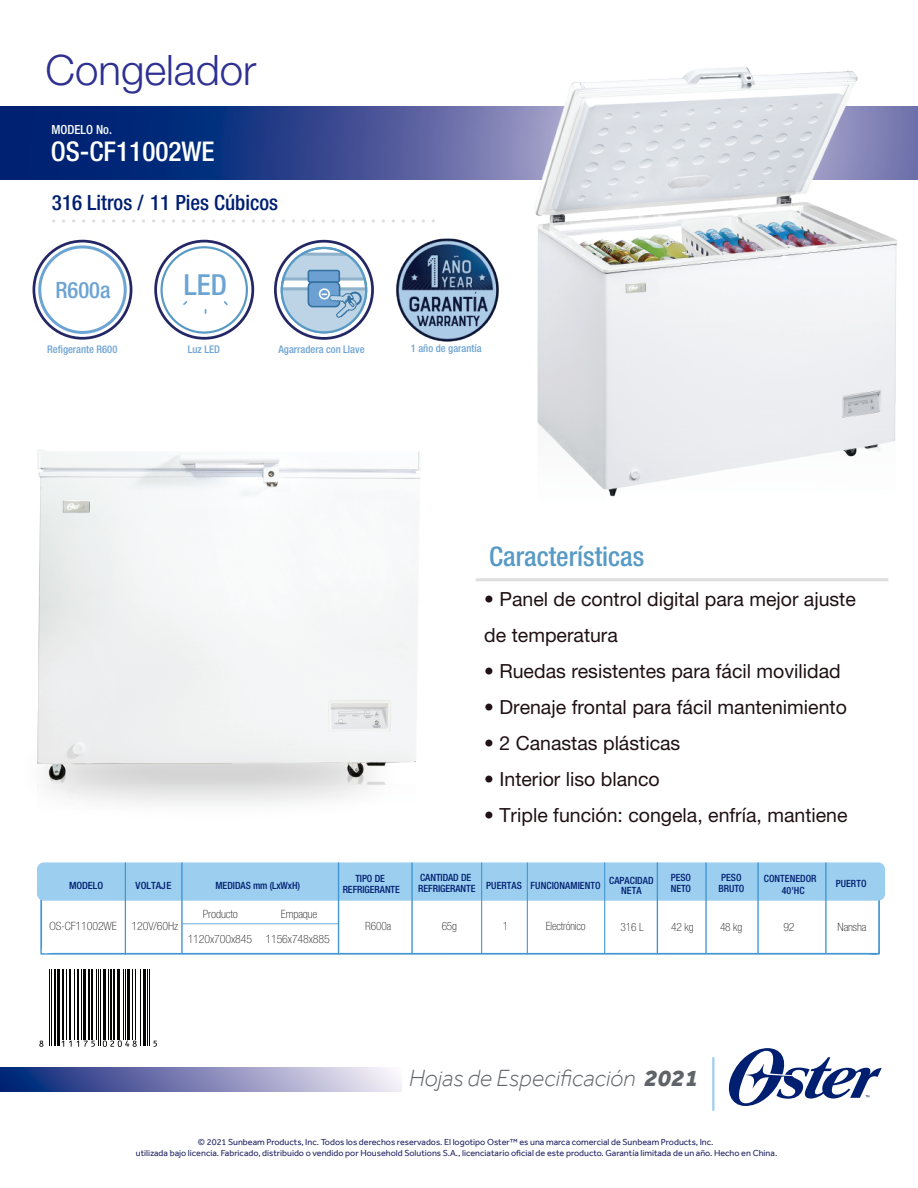
<style>
.page{position:relative;width:918px;height:1188px;background:#fff}
.page>*{position:absolute;margin:0;border:0;box-sizing:border-box;transform-origin:0 0}
.t1{font:300 42px "Helvetica Neue LT Std";color:#2e3092}
.t2{font:500 condensed 28.95px "Helvetica Neue";color:#6ca4d4}
.t3{font:500 condensed 27.15px "Helvetica Neue";color:#fff}
.t4{font:500 condensed 27px "Helvetica Neue";color:#589ac6}
.t5{font:italic 300 24.15px "Effra";color:#606468}
.t6{font:500 condensed 22.5px "Helvetica Neue";color:#6ca4d4}
.t7{font:500 condensed 21px "Helvetica Neue";color:#001f70}
.t8{font:19.5px/36px "Helvetica Neue LT Std";color:#1f1114}
.t9{font:500 condensed 12.6px "Helvetica Neue";color:#fcfdfd}
.t10{font:100 condensed 11.4px "Helvetica Neue LT Std";letter-spacing:-.01em;color:#231f20;scale:1.04 1}
.t11{font:100 condensed 11.4px "Helvetica Neue LT Std";letter-spacing:-.01em;color:#231f20}
.t12{font:500 condensed 10.5px "Helvetica Neue";color:#6ca3d4}
.t13{font:500 condensed 10.05px/10.6px "Helvetica Neue LT Std";color:#001f70;text-align:center}
.t14{font:500 condensed 10.05px "Helvetica Neue LT Std";color:#001f70;scale:1.04 1}
.t15{font:9px/10.8px "Effra";color:#242765;text-align:center}
.s1{font-weight:800}
</style>
<div class="page">
<svg style="left:0;top:106px;width:510px;height:74px;background:#284189"></svg>
<svg style="left:0;top:1068px;width:401px;height:24px;background:#7e86b6"></svg>
<svg style="left:54px;top:219px;width:381px;height:4px"></svg>
<svg style="left:728px;top:1048px;width:154px;height:58px"></svg>
<hr style="left:712px;top:1057px;width:2px;height:54px;background:#9cceef">
<svg style="left:40px;top:900px;width:840px;height:55px"></svg>
<div style="left:37px;top:862px;width:848px;height:39px;background:#9cceef;border-radius:7px"></div>
<svg style="left:183px;top:923px;width:155px;height:1px"></svg>
<hr style="left:49px;top:969px;width:1px;height:77px;background:#050504">
<hr style="left:51px;top:969px;width:1px;height:77px;background:#050504">
<hr style="left:54px;top:969px;width:1px;height:77px;background:#050504">
<hr style="left:57px;top:969px;width:3px;height:77px;background:#050504">
<hr style="left:62px;top:969px;width:2px;height:71px;background:#050504">
<hr style="left:66px;top:969px;width:1px;height:71px;background:#050504">
<hr style="left:70px;top:969px;width:1px;height:71px;background:#050504">
<hr style="left:74px;top:969px;width:1px;height:71px;background:#050504">
<hr style="left:77px;top:969px;width:2px;height:71px;background:#050504">
<hr style="left:81px;top:969px;width:1px;height:71px;background:#050504">
<hr style="left:83px;top:969px;width:3px;height:71px;background:#050504">
<hr style="left:88px;top:969px;width:2px;height:71px;background:#050504">
<hr style="left:91px;top:969px;width:2px;height:71px;background:#050504">
<hr style="left:96px;top:969px;width:1px;height:71px;background:#050504">
<hr style="left:98px;top:969px;width:1px;height:77px;background:#050504">
<hr style="left:100px;top:969px;width:1px;height:77px;background:#050504">
<hr style="left:103px;top:969px;width:2px;height:71px;background:#050504">
<hr style="left:108px;top:969px;width:1px;height:71px;background:#050504">
<hr style="left:110px;top:969px;width:2px;height:71px;background:#050504">
<hr style="left:113px;top:969px;width:2px;height:71px;background:#050504">
<hr style="left:117px;top:969px;width:3px;height:71px;background:#050504">
<hr style="left:123px;top:969px;width:1px;height:71px;background:#050504">
<hr style="left:125px;top:969px;width:1px;height:71px;background:#050504">
<hr style="left:127px;top:969px;width:3px;height:71px;background:#050504">
<hr style="left:132px;top:969px;width:1px;height:71px;background:#050504">
<hr style="left:135px;top:969px;width:1px;height:71px;background:#050504">
<hr style="left:140px;top:969px;width:1px;height:77px;background:#050504">
<hr style="left:143px;top:969px;width:3px;height:77px;background:#050504">
<hr style="left:147px;top:969px;width:1px;height:77px;background:#050504">
<hr style="left:149px;top:969px;width:1px;height:77px;background:#050504">
<svg style="left:39px;top:1041px;width:4px;height:6px"></svg>
<svg style="left:154px;top:1041px;width:3px;height:6px"></svg>
<svg style="left:62px;top:1041px;width:33px;height:6px"></svg>
<svg style="left:103px;top:1041px;width:34px;height:6px"></svg>
<img style="left:37px;top:449px;width:384px;height:355px">
<hr style="left:125px;top:862px;width:1px;height:93px;background:#4296d2">
<hr style="left:181px;top:862px;width:2px;height:92px;background:#4296d2">
<hr style="left:411px;top:862px;width:2px;height:92px;background:#4296d2">
<hr style="left:338px;top:862px;width:1px;height:92px;background:#4296d2">
<hr style="left:481px;top:862px;width:1px;height:92px;background:#4296d2">
<hr style="left:657px;top:862px;width:1px;height:92px;background:#4296d2">
<hr style="left:705px;top:862px;width:2px;height:92px;background:#4296d2">
<hr style="left:527px;top:862px;width:1px;height:92px;background:#4296d2">
<hr style="left:604px;top:862px;width:1px;height:91px;background:#4296d2">
<hr style="left:757px;top:862px;width:2px;height:92px;background:#4296d2">
<hr style="left:825px;top:862px;width:2px;height:92px;background:#4296d2">
<hr style="left:476px;top:578px;width:412px;height:3px;background:#dfdfe0">
<img style="left:510px;top:67px;width:408px;height:430px">
<div style="left:33px;top:240px;width:99px;height:100px;border:3px solid #242765;border-radius:50%"></div>
<div style="left:160px;top:246px;width:88px;height:88px;border:2px solid #589ac6;border-radius:50%"></div>
<div style="left:154px;top:240px;width:100px;height:100px;border:3px solid #242765;border-radius:50%"></div>
<svg style="left:183px;top:301px;width:5px;height:4px"></svg>
<svg style="left:224px;top:301px;width:4px;height:4px"></svg>
<div style="left:38px;top:245px;width:89px;height:89px;border:3px solid #6ca4d4;border-radius:50%"></div>
<div style="left:274px;top:240px;width:100px;height:100px;border:3px solid #242765;border-radius:50%"></div>
<svg style="left:282px;top:251px;width:84px;height:81px;background:#a6c2db"></svg>
<img style="left:396px;top:238px;width:103px;height:104px">
<h1 class="t1" style="left:46px;top:45px;width:212px">Congelador</h1>
<h3 class="t9" style="left:51px;top:122px;width:62px">MODELO No.</h3>
<h3 class="t3" style="left:51px;top:135px;width:165px">OS-CF11002WE</h3>
<h3 class="t7" style="left:52px;top:191px;width:228px">316 Litros / 11 Pies Cúbicos</h3>
<h3 class="t6" style="left:55px;top:277px;width:57px">R600a</h3>
<h2 class="t2" style="left:184px;top:267px;width:44px">LED</h2>
<p class="t12" style="left:47px;top:343px;width:72px">Refigerante R600</p>
<p class="t12" style="left:188px;top:343px;width:34px">Luz LED</p>
<p class="t12" style="left:278px;top:343px;width:88px">Agarradera con Llave</p>
<p class="t12" style="left:411px;top:342px;width:72px">1 año de garantía</p>
<h3 class="t4" style="left:489px;top:541px;width:157px">Características</h3>
<h3 class="t8" style="left:484px;top:581px;width:373px">• Panel de control digital para mejor ajuste de temperatura</h3>
<h3 class="t8" style="left:484px;top:653px;width:358px">• Ruedas resistentes para fácil movilidad</h3>
<h3 class="t8" style="left:484px;top:689px;width:364px">• Drenaje frontal para fácil mantenimiento</h3>
<h3 class="t8" style="left:484px;top:725px;width:198px">• 2 Canastas plásticas</h3>
<h3 class="t8" style="left:484px;top:761px;width:177px">• Interior liso blanco</h3>
<h3 class="t8" style="left:484px;top:797px;width:365px">• Triple función: congela, enfría, mantiene</h3>
<p class="t14" style="left:69px;top:879px;width:34px">MODELO</p>
<p class="t14" style="left:136px;top:879px;width:36px">VOLTAJE</p>
<p class="t13" style="left:216px;top:879px;width:86px">MEDIDAS mm (LxWxH)</p>
<p class="t13" style="left:671px;top:872px;width:22px;text-align:left">PESO<br>NETO</p>
<p class="t13" style="left:418px;top:872px;width:59px;text-align:left">CANTIDAD DE<br>REFRIGERANTE</p>
<p class="t13" style="left:718px;top:872px;width:28px;text-align:left">PESO<br>BRUTO</p>
<p class="t13" style="left:764px;top:872px;width:54px;line-height:12px">CONTENEDOR<br>40'HC</p>
<p class="t13" style="left:343px;top:873px;width:59px">TIPO DE<br>REFRIGERANTE</p>
<p class="t13" style="left:836px;top:878px;width:32px">PUERTO</p>
<p class="t13" style="left:486px;top:879px;width:116px">PUERTAS FUNCIONAMIENTO</p>
<p class="t13" style="left:609px;top:875px;width:46px">CAPACIDAD<br>NETA</p>
<p class="t10" style="left:203px;top:907px;width:35px">Producto</p>
<p class="t10" style="left:281px;top:907px;width:37px">Empaque</p>
<p class="t10" style="left:49px;top:920px;width:66px">OS-CF11002WE</p>
<p class="t11" style="left:365px;top:920px;width:27px">R600a</p>
<p class="t11" style="left:442px;top:920px;width:17px">65g</p>
<p class="t11" style="left:503px;top:920px;width:7px">1</p>
<p class="t11" style="left:546px;top:920px;width:41px">Electrónico</p>
<p class="t11" style="left:621px;top:920px;width:25px">316 L</p>
<p class="t11" style="left:671px;top:920px;width:24px">42 kg</p>
<p class="t11" style="left:720px;top:920px;width:24px">48 kg</p>
<p class="t10" style="left:783px;top:920px;width:12px">92</p>
<p class="t10" style="left:132px;top:920px;width:46px">120V/60Hz</p>
<p class="t10" style="left:188px;top:932px;width:138px">1120x700x845 1156x748x885</p>
<p class="t10" style="left:837px;top:920px;width:30px">Nansha</p>
<h3 class="t5" style="left:409px;top:1065px;width:290px">Hojas de Especificación <span class="s1">2021</span></h3>
<p class="t15" style="left:136px;top:1137px;width:643px">© 2021 Sunbeam Products, Inc. Todos los derechos reservados. El logotipo Oster™ es una marca comercial de Sunbeam Products, Inc.<br>utilizada bajo licencia. Fabricado, distribuido o vendido por Household Solutions S.A., licenciatario oficial de este producto. Garantía limitada de un año. Hecho en China.</p>
</div>
